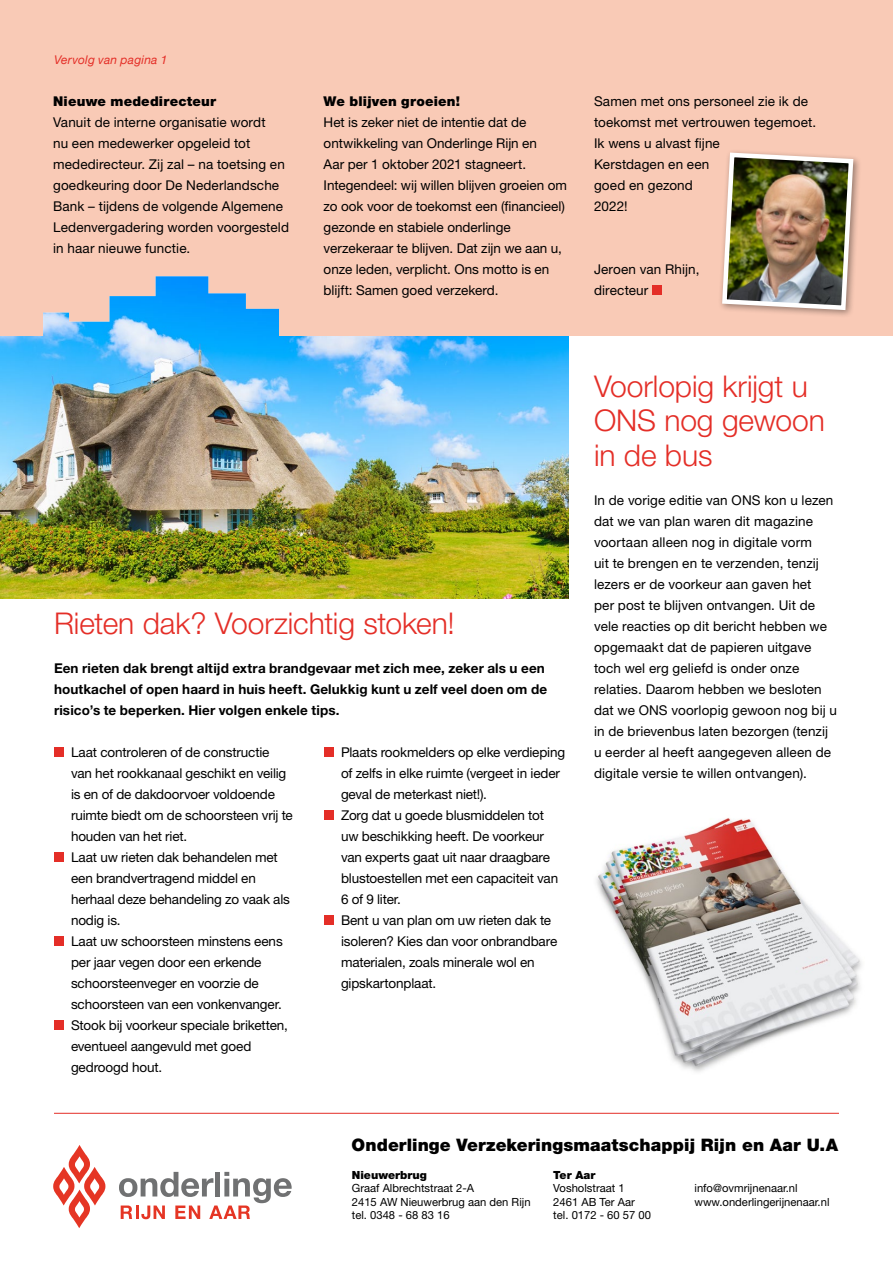
<style>
.page{position:relative;width:893px;height:1263px;background:#fff}
.page>*{position:absolute;margin:0;border:0;box-sizing:border-box;transform-origin:0 0}
.t1{font:300 30px/34.5px "Helvetica Neue LT Std";letter-spacing:-.005em;color:#e42e27}
.t2{font:900 17.25px "Helvetica Neue LT Std";letter-spacing:.005em;color:#000}
.t3{font:13.5px/21px "Helvetica Neue LT Std";color:#000}
.t4{font:700 13.5px/21px "Helvetica Neue LT Std";letter-spacing:.01em;color:#000}
.t5{font:900 13.5px "Helvetica Neue LT Std";letter-spacing:.015em;color:#000}
.t6{font:italic 12px "Helvetica Neue";letter-spacing:.015em;color:#e42e27}
.t7{font:11.25px/13.5px "Helvetica Neue LT Std";color:#000}
.t8{font:900 11.25px "Helvetica Neue LT Std";color:#000}
</style>
<div class="page">
<div style="left:0;top:0;width:893px;height:336px;background:#f9cab6"></div>
<svg style="left:53px;top:1145px;width:52px;height:83px"></svg>
<svg style="left:119px;top:1172px;width:173px;height:47px"></svg>
<hr style="left:54px;top:1113px;width:785px;height:1px;background:#e42e27">
<div style="left:652px;top:285px;width:10px;height:10px;background:#e42e27"></div>
<div style="left:718px;top:148px;width:144px;height:170px;background:#000;opacity:.4"></div>
<img style="left:720px;top:150px;width:136px;height:162px">
<img style="left:43px;top:276px;width:236px;height:61px">
<img style="left:0;top:337px;width:568px;height:261px">
<div style="left:54px;top:747px;width:10px;height:10px;background:#e42e27"></div>
<div style="left:54px;top:852px;width:10px;height:10px;background:#e42e27"></div>
<div style="left:54px;top:936px;width:10px;height:10px;background:#e42e27"></div>
<div style="left:54px;top:1020px;width:10px;height:10px;background:#e42e27"></div>
<div style="left:324px;top:747px;width:10px;height:10px;background:#e42e27"></div>
<div style="left:324px;top:810px;width:10px;height:10px;background:#e42e27"></div>
<div style="left:324px;top:915px;width:10px;height:10px;background:#e42e27"></div>
<img style="left:596px;top:818px;width:266px;height:254px">
<p class="t6" style="left:54px;top:51px;width:115px">Vervolg van pagina 1</p>
<p class="t5" style="left:53px;top:93px;width:165px">Nieuwe mededirecteur</p>
<p class="t3" style="left:53px;top:111px;width:237px">Vanuit de interne organisatie wordt<br>nu een medewerker opgeleid tot mededirecteur. Zij zal – na toetsing en goedkeuring door De Nederlandsche Bank – tijdens de volgende Algemene Ledenvergadering worden voorgesteld in haar nieuwe functie.</p>
<p class="t5" style="left:324px;top:93px;width:138px">We blijven groeien!</p>
<p class="t3" style="left:324px;top:111px;width:245px">Het is zeker niet de intentie dat de ontwikkeling van Onderlinge Rijn en<br>Aar per 1 oktober 2021 stagneert.<br>Integendeel: wij willen blijven groeien om zo ook voor de toekomst een (financieel) gezonde en stabiele onderlinge verzekeraar te blijven. Dat zijn we aan u, onze leden, verplicht. Ons motto is en blijft: Samen goed verzekerd.</p>
<p class="t3" style="left:594px;top:90px;width:224px">Samen met ons personeel zie ik de toekomst met vertrouwen tegemoet.<br>Ik wens u alvast fijne<br>Kerstdagen en een<br>goed en gezond<br>2022!</p>
<p class="t3" style="left:594px;top:258px;width:107px">Jeroen van Rhijn, directeur</p>
<h1 class="t1" style="left:54px;top:605px;width:402px">Rieten dak? Voorzichtig stoken!</h1>
<p class="t4" style="left:54px;top:657px;width:495px">Een rieten dak brengt altijd extra brandgevaar met zich mee, zeker als u een houtkachel of open haard in huis heeft. Gelukkig kunt u zelf veel doen om de risico’s te beperken. Hier volgen enkele tips.</p>
<p class="t3" style="left:71px;top:741px;width:223px">Laat controleren of de constructie van het rookkanaal geschikt en veilig is en of de dakdoorvoer voldoende ruimte biedt om de schoorsteen vrij te houden van het riet.<br>Laat uw rieten dak behandelen met een brandvertragend middel en herhaal deze behandeling zo vaak als nodig is.<br>Laat uw schoorsteen minstens eens per jaar vegen door een erkende schoorsteenveger en voorzie de schoorsteen van een vonkenvanger.<br>Stook bij voorkeur speciale briketten, eventueel aangevuld met goed gedroogd hout.</p>
<p class="t3" style="left:341px;top:741px;width:226px">Plaats rookmelders op elke verdieping of zelfs in elke ruimte (vergeet in ieder geval de meterkast niet!).<br>Zorg dat u goede blusmiddelen tot<br>uw beschikking heeft. De voorkeur van experts gaat uit naar draagbare blustoestellen met een capaciteit van<br>6 of 9 liter.<br>Bent u van plan om uw rieten dak te isoleren? Kies dan voor onbrandbare materialen, zoals minerale wol en gipskartonplaat.</p>
<h1 class="t1" style="left:594px;top:368px;width:232px">Voorlopig krijgt u<br>ONS nog gewoon in de bus</h1>
<p class="t3" style="left:594px;top:489px;width:245px">In de vorige editie van ONS kon u lezen dat we van plan waren dit magazine voortaan alleen nog in digitale vorm<br>uit te brengen en te verzenden, tenzij lezers er de voorkeur aan gaven het<br>per post te blijven ontvangen. Uit de vele reacties op dit bericht hebben we opgemaakt dat de papieren uitgave toch wel erg geliefd is onder onze relaties. Daarom hebben we besloten dat we ONS voorlopig gewoon nog bij u in de brievenbus laten bezorgen (tenzij u eerder al heeft aangegeven alleen de digitale versie te willen ontvangen).</p>
<p class="t2" style="left:352px;top:1134px;width:488px">Onderlinge Verzekeringsmaatschappij Rijn en Aar U.A</p>
<p class="t7" style="left:694px;top:1181px;width:136px">info@ovmrijnenaar.nl www.onderlingerijnenaar.nl</p>
<p class="t8" style="left:352px;top:1168px;width:76px">Nieuwerbrug</p>
<p class="t7" style="left:352px;top:1181px;width:180px">Graaf Albrechtstraat 2-A<br>2415 AW Nieuwerbrug aan den Rijn tel. 0348 - 68 83 16</p>
<p class="t8" style="left:553px;top:1168px;width:44px">Ter Aar</p>
<p class="t7" style="left:553px;top:1181px;width:99px">Vosholstraat 1<br>2461 AB Ter Aar tel. 0172 - 60 57 00</p>
</div>
